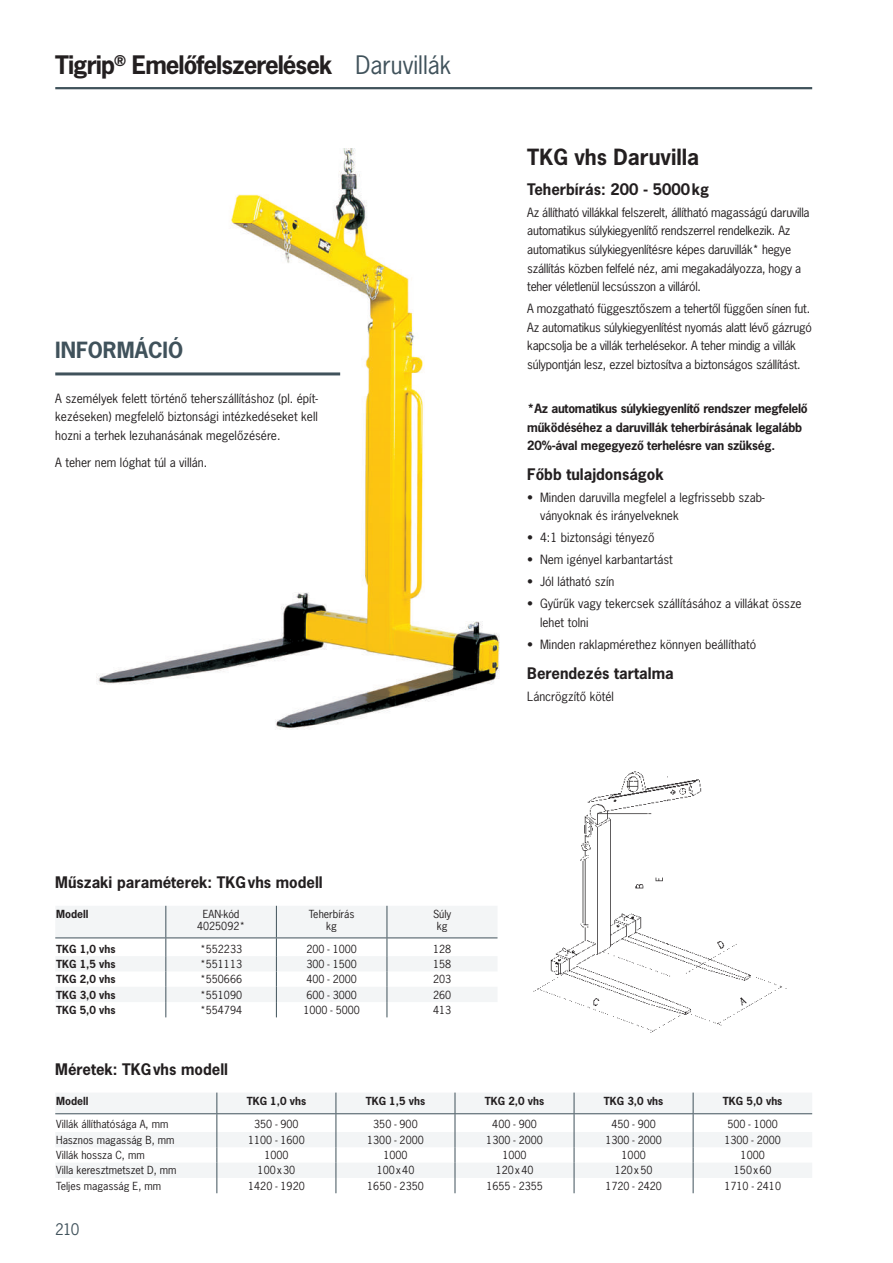
<style>
.page{position:relative;width:893px;height:1263px;background:#fff}
.page>*{position:absolute;margin:0;border:0;box-sizing:border-box;transform-origin:0 0}
.t1{font:700 24px "News Gothic LTCE";letter-spacing:-.04em;color:#231f20}
.t2{font:700 21px "News Gothic LTCE";color:#231f20}
.t3{font:700 21px "News Gothic LTCE";color:#40525b}
.t4{font:700 15px "News Gothic LTCE";color:#231f20}
.t5{font:15px "News Gothic LTCE";color:#40525b}
.t6{font:12px/18.6px "News Gothic LTCE";letter-spacing:-.02em;color:#231f20}
.t7{font:12px/18.6px "News Gothic LTCE";color:#231f20}
.t8{font:700 12px/18.6px "News Gothic LTCE";letter-spacing:-.02em;color:#231f20}
.t9{font:10.5px/12px "News Gothic LTCE";color:#231f20;text-align:center}
.t10{font:700 10.5px "News Gothic LTCE";color:#231f20}
.s1{font-weight:400;color:#40525b}
</style>
<div class="page">
<img style="left:96px;top:149px;width:404px;height:580px">
<img style="left:533px;top:771px;width:254px;height:262px">
<hr style="left:55px;top:87px;width:757px;height:2px;background:#40525b">
<svg style="left:55px;top:906px;width:442px;height:111px"></svg>
<svg style="left:55px;top:1092px;width:757px;height:101px"></svg>
<hr style="left:55px;top:372px;width:285px;height:3px;background:#40525b">
<h1 class="t1" style="left:55px;top:49px;width:398px">Tigrip<sup>®</sup> Emelőfelszerelések <span class="s1">Daruvillák</span></h1>
<h2 class="t3" style="left:55px;top:336px;width:129px">INFORMÁCIÓ</h2>
<p class="t6" style="left:55px;top:389px;width:264px;text-align:justify">A személyek felett történő teherszállításhoz (pl. épít&shy;kezéseken) megfelelő biztonsági intézkedéseket kell hozni a terhek lezuhanásának megelőzésére.</p>
<p class="t7" style="left:55px;top:453px;width:153px">A teher nem lóghat túl a villán.</p>
<p class="t4" style="left:55px;top:872px;width:269px">Műszaki paraméterek: TKGvhs modell</p>
<p class="t10" style="left:56px;top:907px;width:34px">Modell</p>
<p class="t9" style="left:197px;top:908px;width:50px">EAN-kód<br>4025092*</p>
<p class="t9" style="left:309px;top:908px;width:47px">Teherbírás kg</p>
<p class="t9" style="left:433px;top:908px;width:20px">Súly kg</p>
<p class="t10" style="left:56px;top:942px;width:61px">TKG 1,0 vhs</p>
<p class="t9" style="left:200px;top:942px;width:43px">*552233</p>
<p class="t9" style="left:306px;top:942px;width:52px">200 - 1000</p>
<p class="t9" style="left:433px;top:942px;width:20px">128</p>
<p class="t10" style="left:56px;top:957px;width:61px">TKG 1,5 vhs</p>
<p class="t9" style="left:200px;top:958px;width:43px">*551113</p>
<p class="t9" style="left:306px;top:958px;width:52px">300 - 1500</p>
<p class="t9" style="left:433px;top:958px;width:20px">158</p>
<p class="t10" style="left:56px;top:972px;width:61px">TKG 2,0 vhs</p>
<p class="t9" style="left:200px;top:973px;width:43px">*550666</p>
<p class="t9" style="left:306px;top:973px;width:52px">400 - 2000</p>
<p class="t9" style="left:433px;top:973px;width:20px">203</p>
<p class="t10" style="left:56px;top:987px;width:61px">TKG 3,0 vhs</p>
<p class="t9" style="left:200px;top:988px;width:43px">*551090</p>
<p class="t9" style="left:306px;top:988px;width:52px">600 - 3000</p>
<p class="t9" style="left:433px;top:988px;width:20px">260</p>
<p class="t10" style="left:56px;top:1003px;width:61px">TKG 5,0 vhs</p>
<p class="t9" style="left:200px;top:1004px;width:43px">*554794</p>
<p class="t9" style="left:303px;top:1004px;width:58px">1000 - 5000</p>
<p class="t9" style="left:433px;top:1004px;width:20px">413</p>
<p class="t4" style="left:55px;top:1059px;width:174px">Méretek: TKGvhs modell</p>
<h2 class="t2" style="left:527px;top:143px;width:174px">TKG vhs Daruvilla</h2>
<p class="t4" style="left:527px;top:179px;width:183px">Teherbírás: 200 - 5000kg</p>
<p class="t6" style="left:527px;top:203px;width:284px">Az állítható villákkal felszerelt, állítható magasságú daruvilla automatikus súlykiegyenlítő rendszerrel rendelkezik. Az automatikus súlykiegyenlítésre képes daruvillák* hegye szállítás közben felfelé néz, ami megakadályozza, hogy a teher véletlenül lecsússzon a villáról.</p>
<p class="t6" style="left:527px;top:299px;width:286px">A mozgatható függesztőszem a tehertől függően sínen fut.<br>Az automatikus súlykiegyenlítést nyomás alatt lévő gázrugó kapcsolja be a villák terhelésekor. A teher mindig a villák súlypontján lesz, ezzel biztosítva a biztonságos szállítást.</p>
<p class="t8" style="left:527px;top:399px;width:282px">*Az automatikus súlykiegyenlítő rendszer megfelelő működéséhez a daruvillák teherbírásának legalább<br>20%-ával megegyező terhelésre van szükség.</p>
<p class="t4" style="left:527px;top:464px;width:138px">Főbb tulajdonságok</p>
<p class="t7" style="left:540px;top:488px;width:226px;text-indent:-13px">• Minden daruvilla megfelel a legfrissebb szab&shy;ványoknak és irányelveknek</p>
<p class="t7" style="left:527px;top:528px;width:129px">• 4:1 biztonsági tényező</p>
<p class="t7" style="left:527px;top:550px;width:147px">• Nem igényel karbantartást</p>
<p class="t7" style="left:527px;top:572px;width:89px">• Jól látható szín</p>
<p class="t7" style="left:540px;top:594px;width:263px;text-indent:-13px">• Gyűrűk vagy tekercsek szállításához a villákat össze lehet tolni</p>
<p class="t7" style="left:527px;top:635px;width:231px">• Minden raklapmérethez könnyen beállítható</p>
<p class="t4" style="left:527px;top:663px;width:148px">Berendezés tartalma</p>
<p class="t7" style="left:527px;top:687px;width:88px">Láncrögzítő kötél</p>
<p class="t10" style="left:56px;top:1094px;width:34px">Modell</p>
<p class="t10" style="left:247px;top:1094px;width:61px">TKG 1,0 vhs</p>
<p class="t10" style="left:366px;top:1094px;width:61px">TKG 1,5 vhs</p>
<p class="t10" style="left:485px;top:1094px;width:61px">TKG 2,0 vhs</p>
<p class="t10" style="left:604px;top:1094px;width:61px">TKG 3,0 vhs</p>
<p class="t10" style="left:723px;top:1094px;width:61px">TKG 5,0 vhs</p>
<p class="t9" style="left:56px;top:1118px;width:114px">Villák állíthatósága A, mm</p>
<p class="t9" style="left:254px;top:1118px;width:46px">350 - 900</p>
<p class="t9" style="left:373px;top:1118px;width:46px">350 - 900</p>
<p class="t9" style="left:492px;top:1118px;width:46px">400 - 900</p>
<p class="t9" style="left:611px;top:1118px;width:46px">450 - 900</p>
<p class="t9" style="left:727px;top:1118px;width:52px">500 - 1000</p>
<p class="t9" style="left:56px;top:1134px;width:120px">Hasznos magasság B, mm</p>
<p class="t9" style="left:248px;top:1134px;width:58px">1100 - 1600</p>
<p class="t9" style="left:367px;top:1134px;width:58px">1300 - 2000</p>
<p class="t9" style="left:486px;top:1134px;width:58px">1300 - 2000</p>
<p class="t9" style="left:605px;top:1134px;width:58px">1300 - 2000</p>
<p class="t9" style="left:724px;top:1134px;width:58px">1300 - 2000</p>
<p class="t9" style="left:56px;top:1149px;width:90px">Villák hossza C, mm</p>
<p class="t9" style="left:264px;top:1149px;width:26px">1000</p>
<p class="t9" style="left:383px;top:1149px;width:26px">1000</p>
<p class="t9" style="left:502px;top:1149px;width:26px">1000</p>
<p class="t9" style="left:622px;top:1149px;width:26px">1000</p>
<p class="t9" style="left:741px;top:1149px;width:26px">1000</p>
<p class="t9" style="left:56px;top:1164px;width:122px">Villa keresztmetszet D, mm</p>
<p class="t9" style="left:258px;top:1164px;width:39px">100x30</p>
<p class="t9" style="left:377px;top:1164px;width:39px">100x40</p>
<p class="t9" style="left:496px;top:1164px;width:39px">120x40</p>
<p class="t9" style="left:615px;top:1164px;width:39px">120x50</p>
<p class="t9" style="left:734px;top:1164px;width:39px">150x60</p>
<p class="t9" style="left:56px;top:1179px;width:106px">Teljes magasság E, mm</p>
<p class="t9" style="left:248px;top:1179px;width:58px">1420 - 1920</p>
<p class="t9" style="left:367px;top:1179px;width:58px">1650 - 2350</p>
<p class="t9" style="left:486px;top:1179px;width:58px">1655 - 2355</p>
<p class="t9" style="left:605px;top:1179px;width:58px">1720 - 2420</p>
<p class="t9" style="left:724px;top:1179px;width:58px">1710 - 2410</p>
<p class="t5" style="left:55px;top:1219px;width:26px">210</p>
</div>
